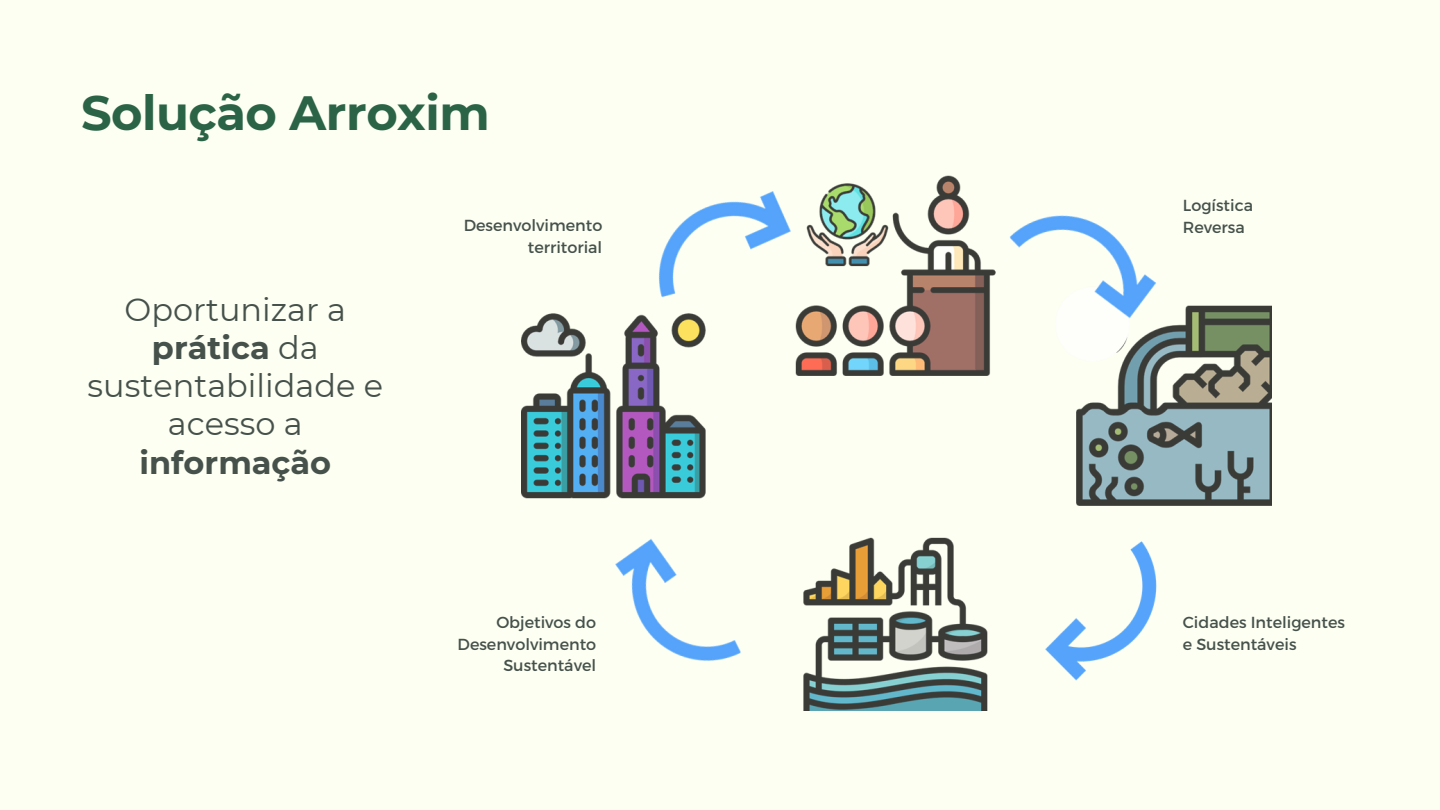
<style>
.page{position:relative;width:1440px;height:810px;background:#fcfff2}
.page>*{position:absolute;margin:0;border:0;box-sizing:border-box;transform-origin:0 0}
.t1{font:700 48px "Montserrat";letter-spacing:-.01em;color:#2b6347}
.t2{font:32px/38.2px "Montserrat";color:#46514b;text-align:center}
.t3{font:700 32px "Montserrat";color:#46514b}
.t4{font:16px/21.8px "Montserrat";color:#46514b;text-align:right}
.s1{font-weight:700}
</style>
<div class="page">
<img style="left:521px;top:175px;width:750px;height:535px">
<h1 class="t1" style="left:81px;top:84px;width:410px">Solução Arroxim</h1>
<p class="t4" style="left:1183px;top:193px;width:72px">Logística</p>
<h2 class="t2" style="left:88px;top:290px;width:297px">Oportunizar a <span class="s1">prática</span> da sustentabilidade e acesso a</h2>
<h2 class="t3" style="left:139px;top:443px;width:193px">informação</h2>
<p class="t4" style="left:464px;top:214px;width:140px">Desenvolvimento</p>
<p class="t4" style="left:1183px;top:215px;width:63px">Reversa</p>
<p class="t4" style="left:528px;top:235px;width:76px">territorial</p>
<p class="t4" style="left:458px;top:610px;width:140px">Objetivos do<br>Desenvolvimento<br>Sustentável</p>
<p class="t4" style="left:1183px;top:610px;width:164px;text-align:left">Cidades Inteligentes e Sustentáveis</p>
</div>
